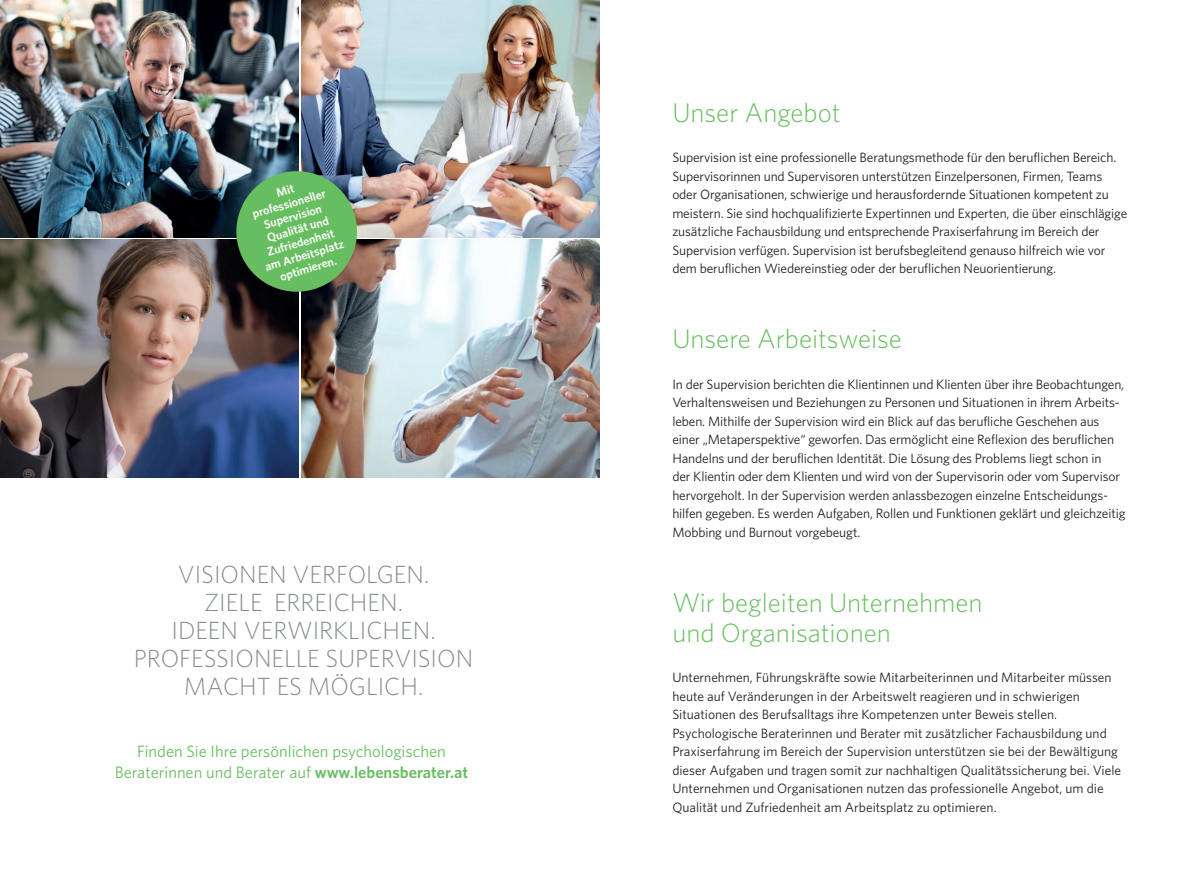
<style>
.page{position:relative;width:1200px;height:893px;background:#fff}
.page>*{position:absolute;margin:0;border:0;box-sizing:border-box;transform-origin:0 0}
.t1{font:300 27px "Whitney";color:#67be60}
.t2{font:300 26.4px "Whitney";color:#67be60}
.t3{font:300 24.9px/27.9px "Whitney";color:#858d8e;text-align:center}
.t4{font:16.5px/21px "Whitney";color:#67be60;text-align:center}
.t5{font:13.5px/18.5px "Whitney";letter-spacing:-.01em;color:#231f20}
.t6{font:600 12px/13.5px "Whitney";color:#fff;text-align:center}
.s1{font-weight:600}
</style>
<div class="page">
<img style="left:0;top:0;width:299px;height:238px">
<img style="left:0;top:240px;width:299px;height:238px">
<img style="left:301px;top:0;width:299px;height:238px">
<img style="left:301px;top:240px;width:299px;height:238px">
<svg style="left:229px;top:164px;width:135px;height:135px;background:#5a925b"></svg>
<p class="t6" style="left:244px;top:195px;width:83px;rotate:-16deg">Mit professioneller<br>Supervision<br>Qualität und<br>Zufriedenheit am Arbeitsplatz optimieren.</p>
<h3 class="t3" style="left:134px;top:560px;width:341px">VISIONEN VERFOLGEN.<br>ZIELE ERREICHEN.<br>IDEEN VERWIRKLICHEN.<br>PROFESSIONELLE SUPERVISION<br>MACHT ES MÖGLICH.</h3>
<p class="t4" style="left:115px;top:740px;width:355px">Finden Sie Ihre persönlichen psychologischen<br>Beraterinnen und Berater auf <span class="s1">www.lebensberater.at</span></p>
<h1 class="t1" style="left:672px;top:97px;width:170px">Unser Angebot</h1>
<p class="t5" style="left:672px;top:148px;width:456px">Supervision ist eine professionelle Beratungsmethode für den beruflichen Bereich.<br>Supervisorinnen und Supervisoren unterstützen Einzelpersonen, Firmen, Teams oder Organisationen, schwierige und herausfordernde Situationen kompetent zu meistern. Sie sind hochqualifizierte Expertinnen und Experten, die über einschlägige zusätzliche Fachausbildung und entsprechende Praxiserfahrung im Bereich der Supervision verfügen. Supervision ist berufsbegleitend genauso hilfreich wie vor dem beruflichen Wiedereinstieg oder der beruflichen Neuorientierung.</p>
<h1 class="t1" style="left:672px;top:323px;width:231px">Unsere Arbeitsweise</h1>
<p class="t5" style="left:672px;top:375px;width:454px">In der Supervision berichten die Klientinnen und Klienten über ihre Beobachtungen, Verhaltensweisen und Beziehungen zu Personen und Situationen in ihrem Arbeits&shy;leben. Mithilfe der Supervision wird ein Blick auf das berufliche Geschehen aus einer „Metaperspektive“ geworfen. Das ermöglicht eine Reflexion des beruflichen Handelns und der beruflichen Identität. Die Lösung des Problems liegt schon in<br>der Klientin oder dem Klienten und wird von der Supervisorin oder vom Supervisor hervorgeholt. In der Supervision werden anlassbezogen einzelne Entscheidungs&shy;hilfen gegeben. Es werden Aufgaben, Rollen und Funktionen geklärt und gleichzeitig Mobbing und Burnout vorgebeugt.</p>
<h1 class="t1" style="left:672px;top:586px;width:311px">Wir begleiten Unternehmen</h1>
<h2 class="t2" style="left:672px;top:617px;width:220px">und Organisationen</h2>
<p class="t5" style="left:672px;top:668px;width:450px">Unternehmen, Führungskräfte sowie Mitarbeiterinnen und Mitarbeiter müssen heute auf Veränderungen in der Arbeitswelt reagieren und in schwierigen Situationen des Berufsalltags ihre Kompetenzen unter Beweis stellen.<br>Psychologische Beraterinnen und Berater mit zusätzlicher Fachausbildung und Praxiserfahrung im Bereich der Supervision unterstützen sie bei der Bewältigung dieser Aufgaben und tragen somit zur nachhaltigen Qualitätssicherung bei. Viele Unternehmen und Organisationen nutzen das professionelle Angebot, um die Qualität und Zufriedenheit am Arbeitsplatz zu optimieren.</p>
</div>
